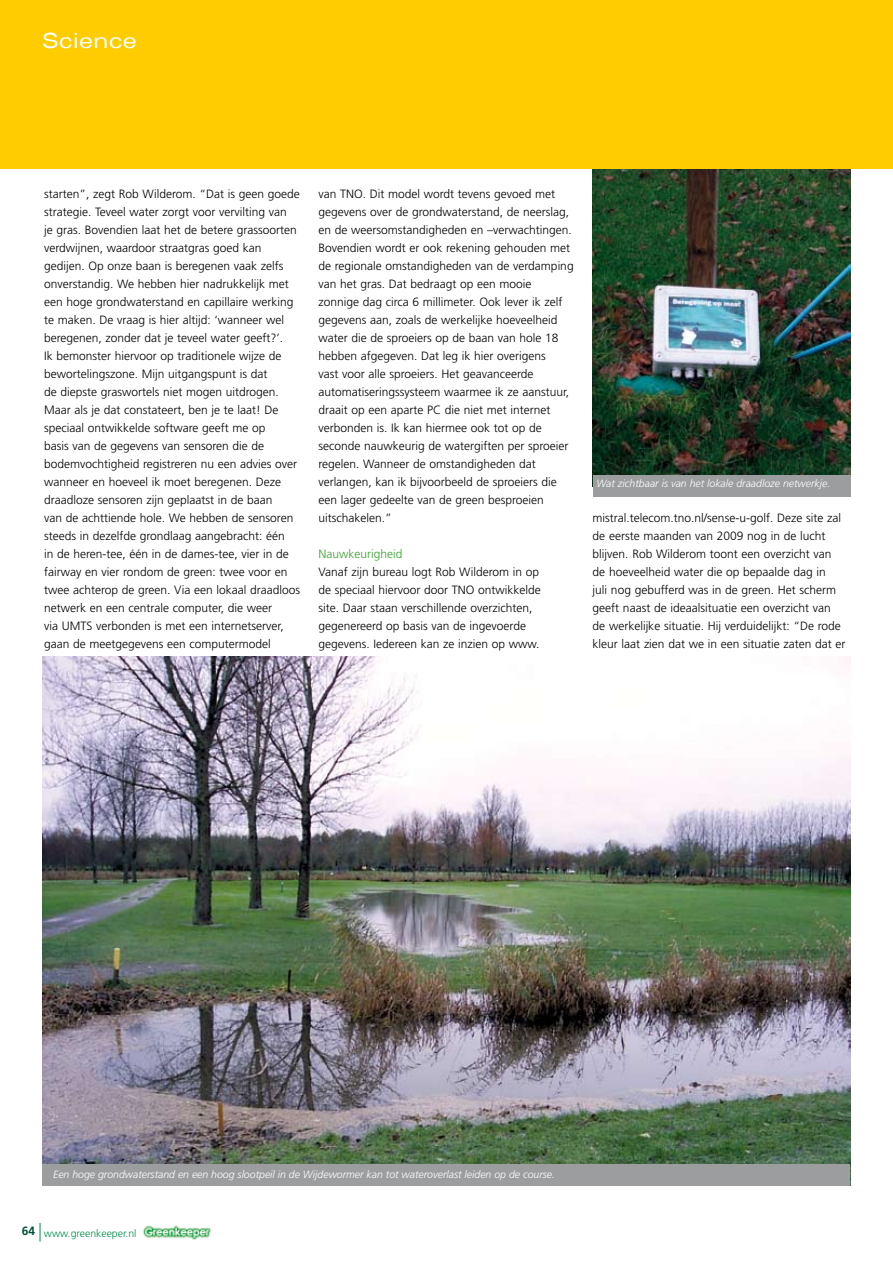
<style>
.page{position:relative;width:893px;height:1263px;background:#fff}
.page>*{position:absolute;margin:0;border:0;box-sizing:border-box;transform-origin:0 0}
.t1{font:expanded 21px "Univers";color:#fff}
.t2{font:300 12px/18px "Frutiger";color:#000}
.t3{font:300 12px "Frutiger";color:#35a32c}
.t4{font:italic 300 10.5px "Frutiger";color:#fff}
.t5{font:300 10.5px "Frutiger";color:#008b45}
.s1{font-weight:700;font-size:12px;color:#00513c}
</style>
<div class="page">
<img style="left:143px;top:1225px;width:68px;height:15px">
<svg style="left:40px;top:1223px;width:1px;height:18px"></svg>
<img style="left:593px;top:169px;width:257px;height:306px">
<img style="left:43px;top:657px;width:807px;height:507px">
<div style="left:43px;top:1164px;width:807px;height:22px;background:#9c9d9f"></div>
<div style="left:593px;top:475px;width:257px;height:22px;background:#9c9d9f"></div>
<div style="left:0;top:0;width:893px;height:169px;background:#fecc00"></div>
<h1 class="t1" style="left:42px;top:28px;width:96px">Science</h1>
<p class="t2" style="left:44px;top:185px;width:258px">starten”, zegt Rob Wilderom. “Dat is geen goede strategie. Teveel water zorgt voor vervilting van<br>je gras. Bovendien laat het de betere grassoorten verdwijnen, waardoor straatgras goed kan gedijen. Op onze baan is beregenen vaak zelfs onverstandig. We hebben hier nadrukkelijk met een hoge grondwaterstand en capillaire werking te maken. De vraag is hier altijd: ‘wanneer wel beregenen, zonder dat je teveel water geeft?’.<br>Ik bemonster hiervoor op traditionele wijze de bewortelingszone. Mijn uitgangspunt is dat<br>de diepste graswortels niet mogen uitdrogen.<br>Maar als je dat constateert, ben je te laat! De speciaal ontwikkelde software geeft me op<br>basis van de gegevens van sensoren die de bodemvochtigheid registreren nu een advies over wanneer en hoeveel ik moet beregenen. Deze draadloze sensoren zijn geplaatst in de baan<br>van de achttiende hole. We hebben de sensoren steeds in dezelfde grondlaag aangebracht: één<br>in de heren-tee, één in de dames-tee, vier in de fairway en vier rondom de green: twee voor en twee achterop de green. Via een lokaal draadloos netwerk en een centrale computer, die weer<br>via UMTS verbonden is met een internetserver, gaan de meetgegevens een computermodel</p>
<p class="t2" style="left:318px;top:185px;width:257px">van TNO. Dit model wordt tevens gevoed met gegevens over de grondwaterstand, de neerslag, en de weersomstandigheden en –verwachtingen.<br>Bovendien wordt er ook rekening gehouden met de regionale omstandigheden van de verdamping van het gras. Dat bedraagt op een mooie zonnige dag circa 6 millimeter. Ook lever ik zelf gegevens aan, zoals de werkelijke hoeveelheid water die de sproeiers op de baan van hole 18 hebben afgegeven. Dat leg ik hier overigens<br>vast voor alle sproeiers. Het geavanceerde automatiseringssysteem waarmee ik ze aanstuur, draait op een aparte PC die niet met internet verbonden is. Ik kan hiermee ook tot op de seconde nauwkeurig de watergiften per sproeier regelen. Wanneer de omstandigheden dat verlangen, kan ik bijvoorbeeld de sproeiers die een lager gedeelte van de green besproeien uitschakelen.”</p>
<p class="t3" style="left:318px;top:547px;width:86px">Nauwkeurigheid</p>
<p class="t2" style="left:318px;top:563px;width:224px">Vanaf zijn bureau logt Rob Wilderom in op de speciaal hiervoor door TNO ontwikkelde site. Daar staan verschillende overzichten, gegenereerd op basis van de ingevoerde gegevens. Iedereen kan ze inzien op www.</p>
<p class="t4" style="left:597px;top:477px;width:235px">Wat zichtbaar is van het lokale draadloze netwerkje.</p>
<p class="t2" style="left:593px;top:509px;width:254px">mistral.telecom.tno.nl/sense-u-golf. Deze site zal de eerste maanden van 2009 nog in de lucht blijven. Rob Wilderom toont een overzicht van de hoeveelheid water die op bepaalde dag in<br>juli nog gebufferd was in de green. Het scherm geeft naast de ideaalsituatie een overzicht van de werkelijke situatie. Hij verduidelijkt: “De rode kleur laat zien dat we in een situatie zaten dat er</p>
<p class="t4" style="left:53px;top:1168px;width:503px">Een hoge grondwaterstand en een hoog slootpeil in de Wijdewormer kan tot wateroverlast leiden op de course.</p>
<p class="t5" style="left:22px;top:1227px;width:116px"><span class="s1">64</span> www.greenkeeper.nl</p>
</div>
